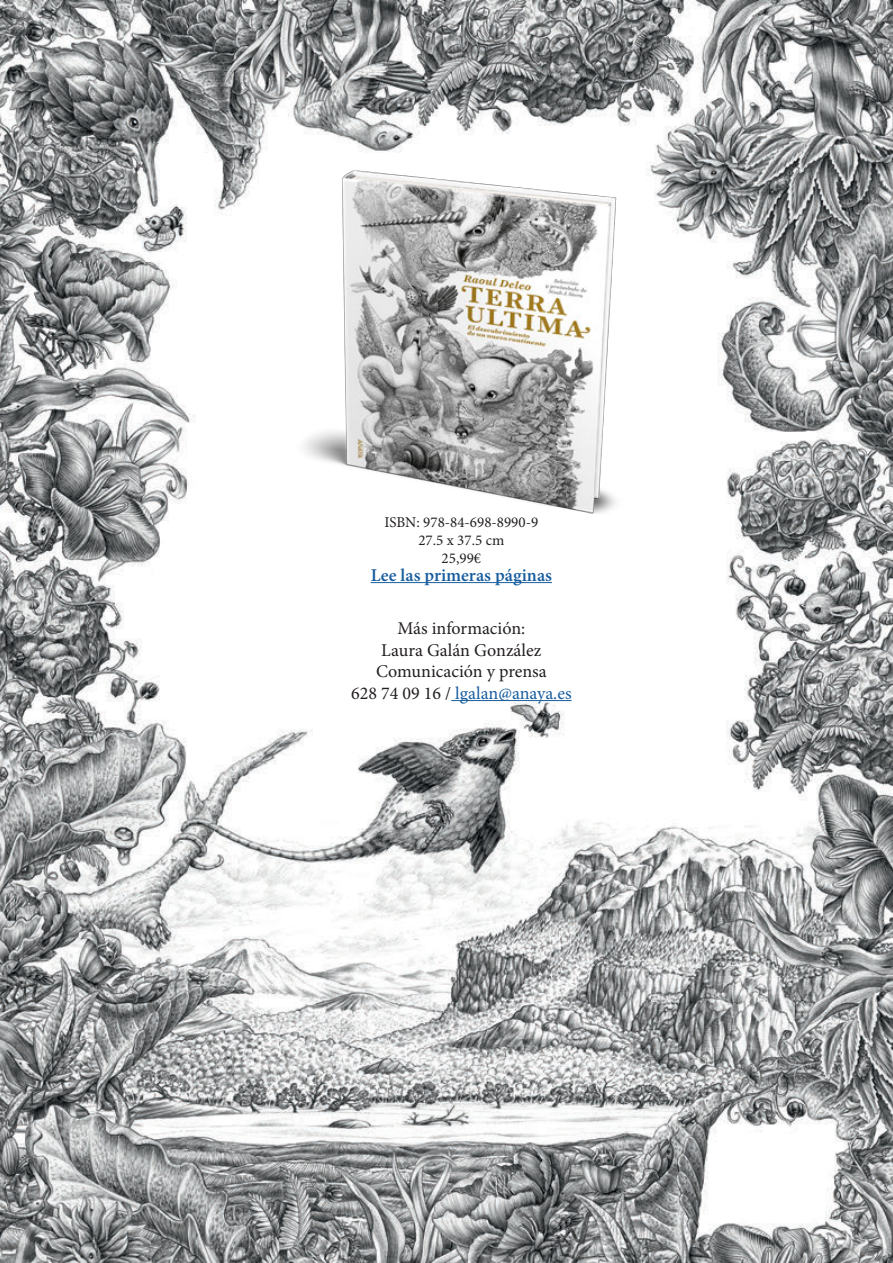
<style>
.page{position:relative;width:893px;height:1263px;background:#fff}
.page>*{position:absolute;margin:0;border:0;box-sizing:border-box;transform-origin:0 0}
.t1{font:18px "Minion Pro";color:#231f20}
.t2{font:18px "Minion Pro";color:#175d9e}
.t3{font:600 18px "Minion Pro";color:#175d9e}
.t4{font:15px "Minion Pro";color:#231f20}
.s1{color:#231f20}
</style>
<div class="page">
<img style="left:0;top:0;width:893px;height:1263px">
<hr style="left:451px;top:700px;width:121px;height:1px;background:#175d9e">
<img style="left:293px;top:170px;width:337px;height:346px">
<hr style="left:371px;top:582px;width:181px;height:1px;background:#175d9e">
<p class="t4" style="left:384px;top:512px;width:155px">ISBN: 978-84-698-8990-9</p>
<p class="t4" style="left:418px;top:530px;width:87px">27.5 x 37.5 cm</p>
<p class="t4" style="left:442px;top:548px;width:41px">25,99€</p>
<p class="t3" style="left:371px;top:563px;width:183px">Lee las primeras páginas</p>
<p class="t1" style="left:397px;top:616px;width:129px">Más información:</p>
<p class="t1" style="left:381px;top:638px;width:162px">Laura Galán González</p>
<p class="t1" style="left:376px;top:659px;width:172px">Comunicación y prensa</p>
<p class="t2" style="left:351px;top:681px;width:222px"><span class="s1">628 74 09 16 /</span> lgalan@anaya.es</p>
</div>
